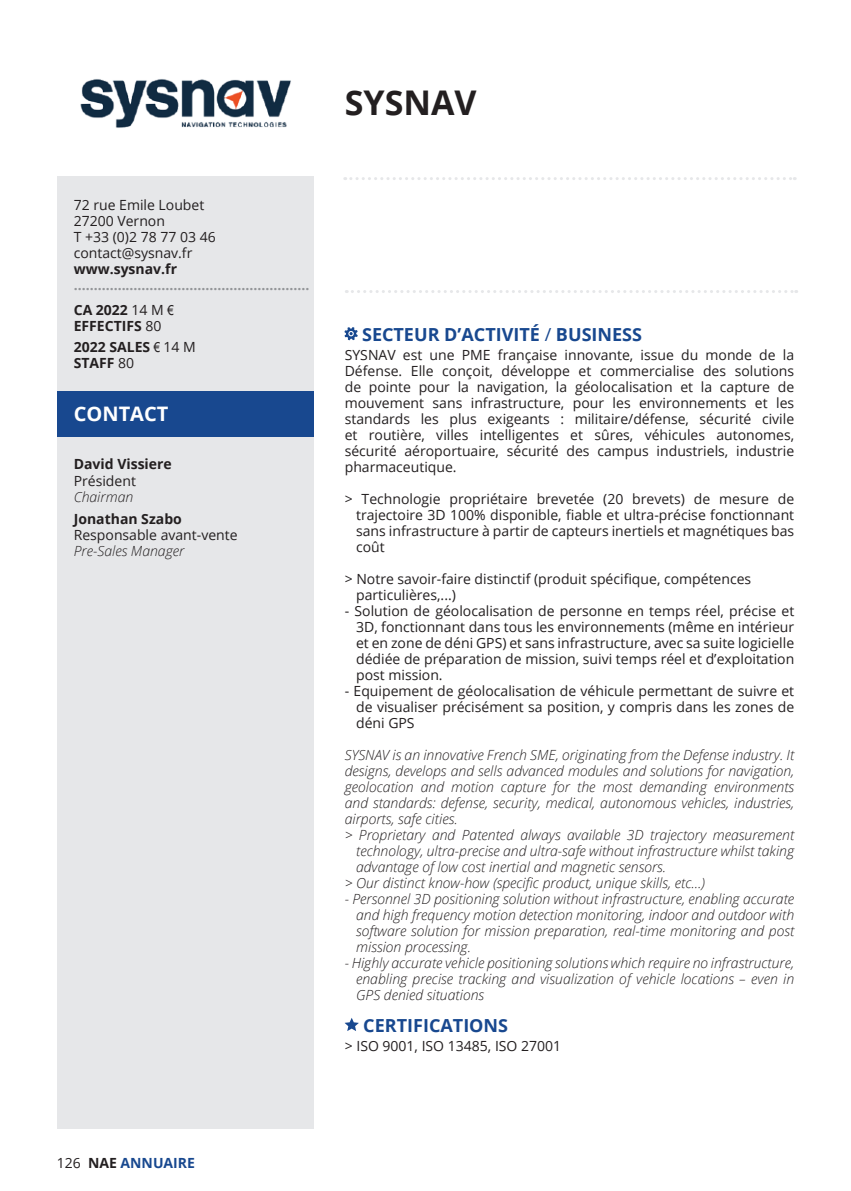
<style>
.page{position:relative;width:851px;height:1191px;background:#fff}
.page>*{position:absolute;margin:0;border:0;box-sizing:border-box;transform-origin:0 0}
.t1{font:700 34px "Open Sans";color:#231f20}
.t2{font:700 20px "Open Sans";color:#fff}
.t3{font:700 18px "Open Sans";color:#18488f}
.t4{font:14px/16px "Open Sans";color:#231f20;text-align:justify}
.t5{font:italic 300 14px/16px "Open Sans";color:#231f20;text-align:justify}
.t6{font:700 14px/21.6px "Open Sans";color:#231f20}
.t7{font:700 14px/24.6px "Open Sans";color:#939598}
.t8{font:700 14px "Open Sans";color:#18488f}
.s1{color:#231f20}
.s2{font-weight:400;color:#231f20}
.s3{font-family:"Arial Narrow";font-weight:400;color:#231f20}
.s4{font-weight:400}
.s5{font-family:"Arial Narrow";font-weight:400}
</style>
<div class="page">
<div style="left:57px;top:177px;width:256px;height:951px;background:#e6e7e9"></div>
<svg style="left:345px;top:177px;width:450px;height:3px"></svg>
<svg style="left:345px;top:327px;width:12px;height:13px"></svg>
<svg style="left:345px;top:1018px;width:13px;height:13px"></svg>
<div style="left:57px;top:391px;width:256px;height:45px;background:#18488f"></div>
<img style="left:80px;top:79px;width:211px;height:49px">
<svg style="left:346px;top:290px;width:450px;height:3px"></svg>
<p class="t4" style="left:74px;top:196px;width:143px;text-align:left">72 rue Emile Loubet<br>27200 Vernon<br>T +33 (0)2 78 77 03 46 contact@sysnav.fr</p>
<p class="t6" style="left:74px;top:258px;width:105px">www.sysnav.fr</p>
<p class="t7" style="left:74px;top:272px;width:237px">...........................................................<br><span class="s1">CA 2022</span> <span class="s2">14 M</span> <span class="s3">€</span></p>
<p class="t6" style="left:74px;top:314px;width:123px">EFFECTIFS <span class="s4">80<br></span>2022 SALES <span class="s5">€</span> <span class="s4">14 M</span></p>
<p class="t6" style="left:74px;top:352px;width:62px">STAFF <span class="s4">80</span></p>
<h2 class="t2" style="left:74px;top:400px;width:96px">CONTACT</h2>
<p class="t6" style="left:74px;top:453px;width:100px">David Vissiere</p>
<p class="t4" style="left:74px;top:472px;width:64px">Président</p>
<p class="t5" style="left:74px;top:488px;width:61px">Chairman</p>
<p class="t6" style="left:74px;top:508px;width:110px">Jonathan Szabo</p>
<p class="t4" style="left:74px;top:526px;width:165px">Responsable avant-vente</p>
<p class="t5" style="left:74px;top:542px;width:112px">Pre-Sales Manager</p>
<h1 class="t1" style="left:345px;top:79px;width:133px">SYSNAV</h1>
<p class="t3" style="left:362px;top:322px;width:281px">SECTEUR D’ACTIVITÉ <span class="s4">/</span> BUSINESS</p>
<p class="t4" style="left:345px;top:346px;width:451px">SYSNAV est une PME française innovante, issue du monde de la Défense. Elle conçoit, développe et commercialise des solutions de pointe pour la navigation, la géolocalisation et la capture de mouvement sans infrastructure, pour les environnements et les standards les plus exigeants : militaire/défense, sécurité civile et routière, villes intelligentes et sûres, véhicules autonomes, sécurité aéroportuaire, sécurité des campus industriels, industrie pharmaceutique.</p>
<p class="t4" style="left:356px;top:490px;width:439px;text-indent:-11px">&gt; Technologie propriétaire brevetée (20 brevets) de mesure de trajectoire 3D 100% disponible, fiable et ultra-précise fonctionnant sans infrastructure à partir de capteurs inertiels et magnétiques bas coût</p>
<p class="t4" style="left:356px;top:570px;width:396px;text-indent:-11px">&gt; Notre savoir-faire distinctif (produit spécifique, compétences particulières,...)</p>
<p class="t4" style="left:356px;top:602px;width:439px;text-indent:-11px">- Solution de géolocalisation de personne en temps réel, précise et 3D, fonctionnant dans tous les environnements (même en intérieur et en zone de déni GPS) et sans infrastructure, avec sa suite logicielle dédiée de préparation de mission, suivi temps réel et d’exploitation post mission.</p>
<p class="t4" style="left:356px;top:682px;width:439px;text-indent:-11px">- Equipement de géolocalisation de véhicule permettant de suivre et de visualiser précisément sa position, y compris dans les zones de déni GPS</p>
<p class="t5" style="left:345px;top:746px;width:451px">SYSNAV is an innovative French SME, originating from the Defense industry. It</p>
<p class="t5" style="left:345px;top:762px;width:451px">designs, develops and sells advanced modules and solutions for navigation,</p>
<p class="t5" style="left:345px;top:778px;width:451px">geolocation and motion capture for the most demanding environments</p>
<p class="t5" style="left:345px;top:794px;width:451px">and standards: defense, security, medical, autonomous vehicles, industries,</p>
<p class="t5" style="left:345px;top:810px;width:114px">airports, safe cities.</p>
<p class="t5" style="left:345px;top:826px;width:451px">&gt; Proprietary and Patented always available 3D trajectory measurement</p>
<p class="t5" style="left:356px;top:842px;width:439px">technology, ultra-precise and ultra-safe without infrastructure whilst taking</p>
<p class="t5" style="left:356px;top:858px;width:311px">advantage of low cost inertial and magnetic sensors.</p>
<p class="t5" style="left:345px;top:874px;width:361px">&gt; Our distinct know-how (specific product, unique skills, etc...)</p>
<p class="t5" style="left:356px;top:890px;width:439px;text-indent:-11px">- Personnel 3D positioning solution without infrastructure, enabling accurate and high frequency motion detection monitoring, indoor and outdoor with software solution for mission preparation, real-time monitoring and post mission processing.</p>
<p class="t5" style="left:356px;top:954px;width:439px;text-indent:-11px">- Highly accurate vehicle positioning solutions which require no infrastructure, enabling precise tracking and visualization of vehicle locations – even in GPS denied situations</p>
<p class="t3" style="left:363px;top:1012px;width:146px">CERTIFICATIONS</p>
<p class="t4" style="left:345px;top:1037px;width:218px">&gt; ISO 9001, ISO 13485, ISO 27001</p>
<p class="t8" style="left:57px;top:1152px;width:140px"><span class="s2">126</span> <span class="s1">NAE</span> ANNUAIRE</p>
</div>
